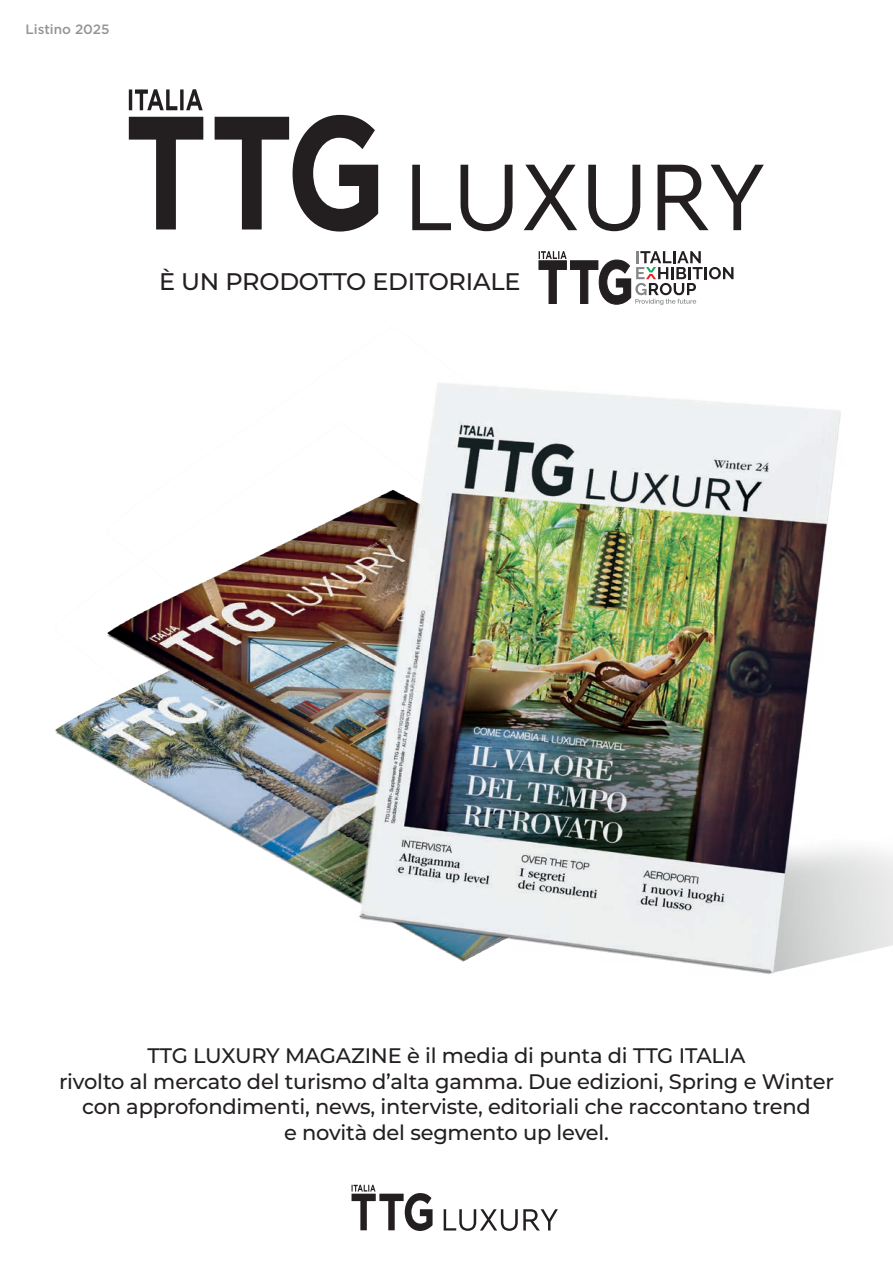
<style>
.page{position:relative;width:893px;height:1263px;background:#fff}
.page>*{position:absolute;margin:0;border:0;box-sizing:border-box;transform-origin:0 0}
.t1{font:500 24px "Montserrat";letter-spacing:-.01em;color:#231f20}
.t2{font:500 21px/25.5px "Montserrat";letter-spacing:-.01em;color:#231f20;text-align:center}
.t3{font:500 13.5px "Gotham";color:#939598}
</style>
<div class="page">
<svg style="left:444px;top:1209px;width:114px;height:22px"></svg>
<svg style="left:351px;top:1185px;width:82px;height:46px"></svg>
<svg style="left:412px;top:165px;width:39px;height:65px"></svg>
<svg style="left:461px;top:165px;width:52px;height:66px"></svg>
<svg style="left:524px;top:165px;width:53px;height:65px"></svg>
<svg style="left:588px;top:165px;width:52px;height:66px"></svg>
<svg style="left:657px;top:165px;width:107px;height:65px"></svg>
<svg style="left:129px;top:89px;width:249px;height:143px"></svg>
<svg style="left:539px;top:251px;width:194px;height:54px"></svg>
<img style="left:55px;top:701px;width:282px;height:190px">
<img style="left:106px;top:517px;width:231px;height:360px">
<img style="left:337px;top:383px;width:556px;height:591px">
<p class="t3" style="left:26px;top:21px;width:86px">Listino 2025</p>
<p class="t1" style="left:159px;top:264px;width:363px">È UN PRODOTTO EDITORIALE</p>
<p class="t2" style="left:59px;top:1042px;width:776px">TTG LUXURY MAGAZINE è il media di punta di TTG ITALIA<br>rivolto al mercato del turismo d’alta gamma. Due edizioni, Spring e Winter con approfondimenti, news, interviste, editoriali che raccontano trend<br>e novità del segmento up level.</p>
</div>
